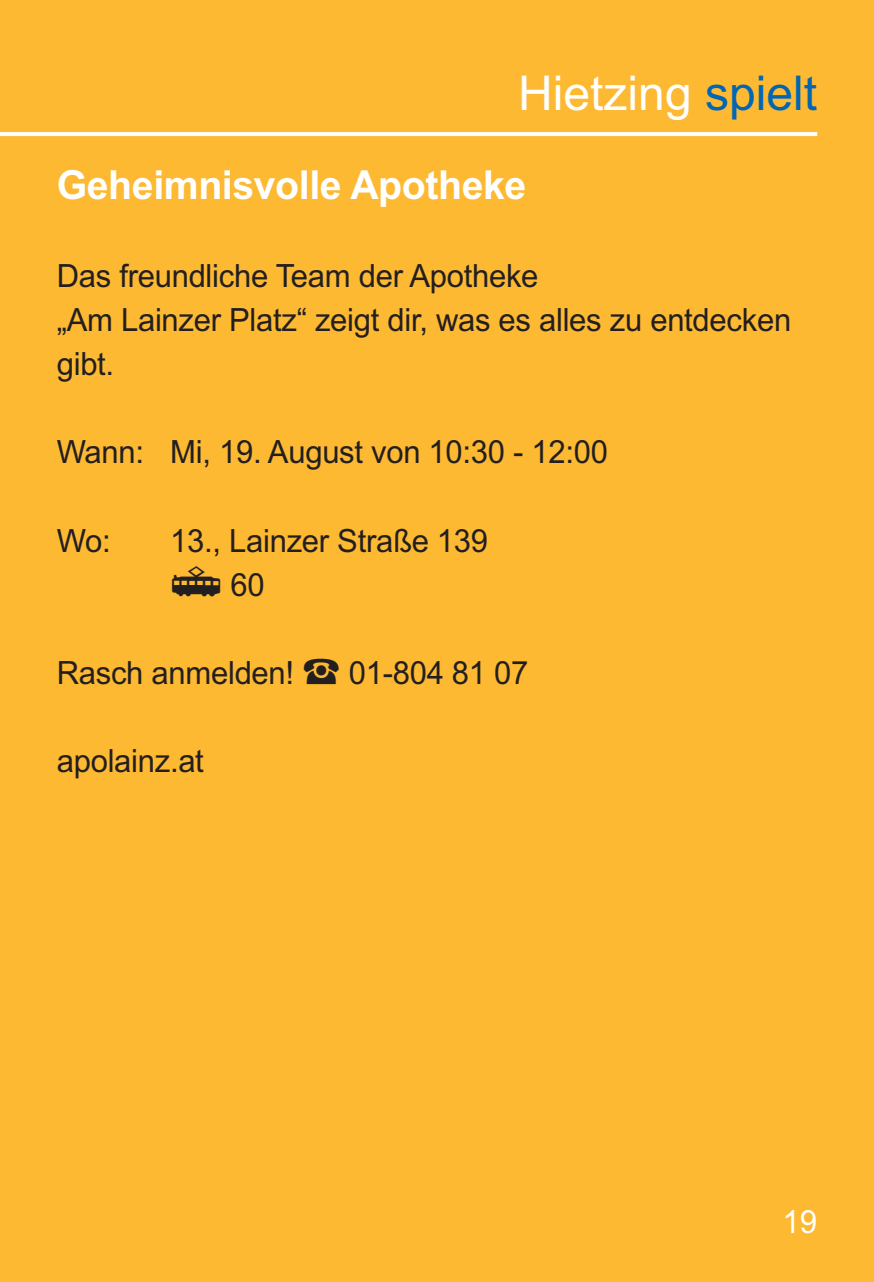
<style>
.page{position:relative;width:874px;height:1282px;background:#fff}
.page>*{position:absolute;margin:0;border:0;box-sizing:border-box;transform-origin:0 0}
.t1{font:48px "Arial";color:#fff}
.t2{font:700 40px "Arial";letter-spacing:-.01em;color:#fff}
.t3{font:32px/44px "Arial";letter-spacing:-.01em;color:#231f20}
.t4{font:32px "Arial";color:#fff}
.s1{color:#0166b3}
.s2{font-family:"Wien Xtra PICTO";font-size:36px}
.s3{font-family:"Wien Xtra PICTO"}
</style>
<div class="page">
<div style="left:0;top:0;width:873px;height:1281px;background:#fdb931"></div>
<svg style="left:0;top:132px;width:816px;height:4px;background:#fefdfb"></svg>
<h1 class="t1" style="left:518px;top:65px;width:300px">Hietzing <span class="s1">spielt</span></h1>
<p class="t2" style="left:57px;top:162px;width:471px">Geheimnisvolle Apotheke</p>
<p class="t3" style="left:57px;top:254px;width:735px">Das freundliche Team der Apotheke<br>„Am Lainzer Platz“ zeigt dir, was es alles zu entdecken gibt.</p>
<p class="t3" style="left:57px;top:430px;width:552px">Wann: Mi, 19. August von 10:30 - 12:00</p>
<p class="t3" style="left:57px;top:518px;width:56px">Wo:</p>
<p class="t3" style="left:170px;top:518px;width:319px">13., Lainzer Straße 139 <span class="s2">$</span>60</p>
<p class="t3" style="left:57px;top:650px;width:473px">Rasch anmelden! <span class="s3">&lt;</span> 01-804 81 07</p>
<p class="t3" style="left:57px;top:738px;width:149px">apolainz.at</p>
<p class="t4" style="left:782px;top:1202px;width:36px">19</p>
</div>
